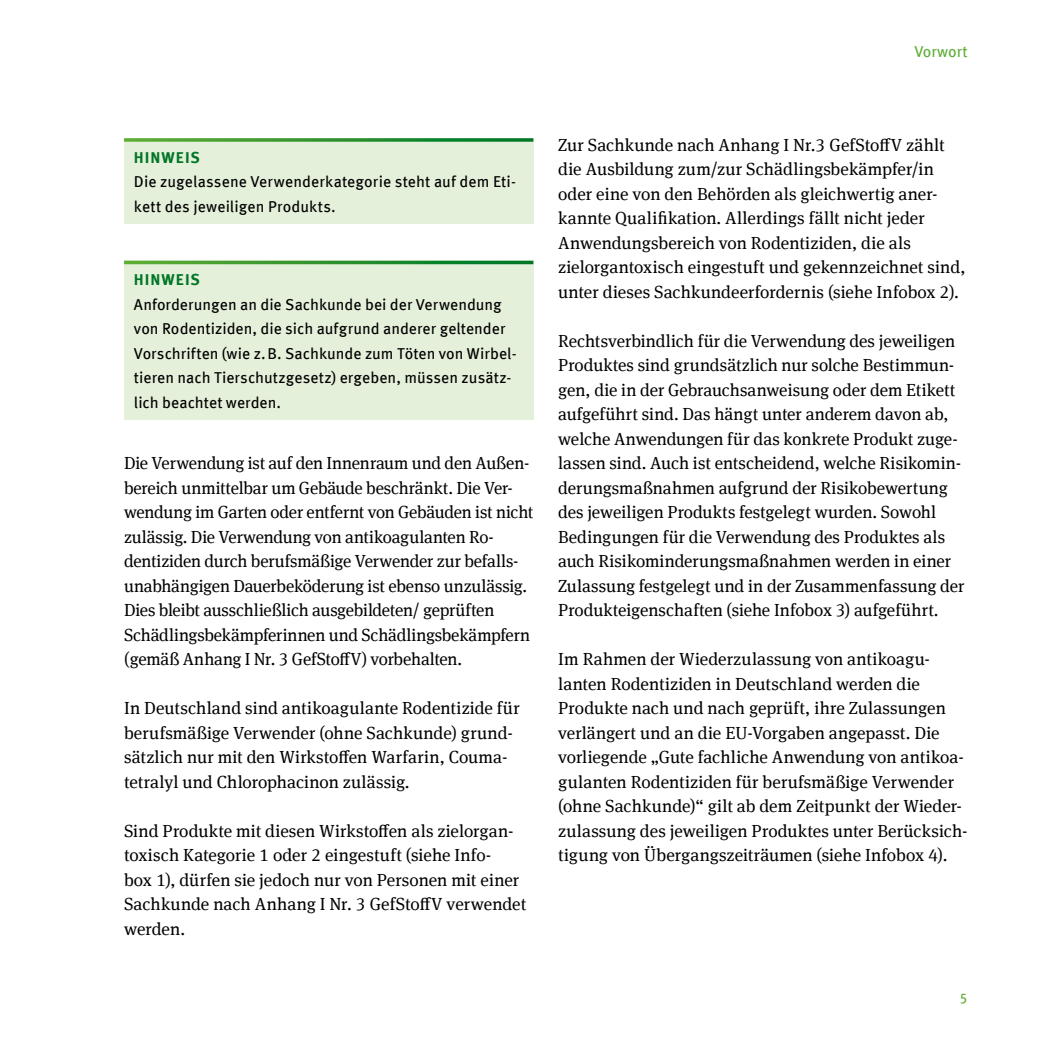
<style>
.page{position:relative;width:1042px;height:1042px;background:#fff}
.page>*{position:absolute;margin:0;border:0;box-sizing:border-box;transform-origin:0 0}
.P_Copytext{font:17.5px/24.5px "Meta Serif Offc";color:#000}
.Marginal_Copytext_9_14pt_rechts_grün{font:15.75px/24.5px "Meta Offc";color:#000}
.t1{font:15.75px "Meta Offc";color:#5ead35}
.t2{font:14px "Meta Offc";color:#5ead35}
.s1{font-weight:700;color:#007627}
</style>
<div class="page">
<div style="left:124px;top:138px;width:409px;height:86px;background:#e5f0da"></div>
<svg style="left:124px;top:138px;width:409px;height:4px;background:#429d42"></svg>
<div style="left:124px;top:261px;width:409px;height:159px;background:#e5f0da"></div>
<hr style="left:124px;top:261px;width:409px;height:3px;background:#fff">
<p class="t1" style="left:914px;top:42px;width:55px">Vorwort</p>
<p class="Marginal_Copytext_9_14pt_rechts_grün" style="left:134px;top:145px;width:384px"><span class="s1">HINWEIS<br></span>Die zugelassene Verwenderkategorie steht auf dem Eti&shy;kett des jeweiligen Produkts.</p>
<p class="Marginal_Copytext_9_14pt_rechts_grün" style="left:134px;top:268px;width:384px"><span class="s1">HINWEIS<br></span>Anforderungen an die Sachkunde bei der Verwendung von Rodentiziden, die sich aufgrund anderer geltender Vorschriften (wie z.B. Sachkunde zum Töten von Wirbel&shy;tieren nach Tierschutzgesetz) ergeben, müssen zusätz&shy;lich beachtet werden.</p>
<p class="P_Copytext" style="left:124px;top:451px;width:411px">Die Verwendung ist auf den Innenraum und den Außen&shy;bereich unmittelbar um Gebäude beschränkt. Die Ver&shy;wendung im Garten oder entfernt von Gebäuden ist nicht zulässig. Die Verwendung von antikoagulanten Ro&shy;dentiziden durch berufsmäßige Verwender zur befalls&shy;unabhängigen Dauerbeköderung ist ebenso unzulässig.<br>Dies bleibt ausschließlich ausgebildeten/ geprüften Schädlingsbekämpferinnen und Schädlingsbekämpfern (gemäß Anhang I Nr. 3 GefStoffV) vorbehalten.</p>
<p class="P_Copytext" style="left:124px;top:696px;width:397px">In Deutschland sind antikoagulante Rodentizide für berufsmäßige Verwender (ohne Sachkunde) grund&shy;sätzlich nur mit den Wirkstoffen Warfarin, Couma&shy;tetralyl und Chlorophacinon zulässig.</p>
<p class="P_Copytext" style="left:124px;top:819px;width:404px">Sind Produkte mit diesen Wirkstoffen als zielorgan&shy;toxisch Kategorie 1 oder 2 eingestuft (siehe Info-<br>box 1), dürfen sie jedoch nur von Personen mit einer Sachkunde nach Anhang I Nr. 3 GefStoffV verwendet werden.</p>
<p class="P_Copytext" style="left:558px;top:133px;width:409px">Zur Sachkunde nach Anhang I Nr.3 GefStoffV zählt die Ausbildung zum/zur Schädlingsbekämpfer/in oder eine von den Behörden als gleichwertig aner&shy;kannte Qualifikation. Allerdings fällt nicht jeder Anwendungsbereich von Rodentiziden, die als zielorgantoxisch eingestuft und gekennzeichnet sind, unter dieses Sachkundeerfordernis (siehe Infobox 2).</p>
<p class="P_Copytext" style="left:558px;top:329px;width:408px">Rechtsverbindlich für die Verwendung des jeweiligen Produktes sind grundsätzlich nur solche Bestimmun&shy;gen, die in der Gebrauchsanweisung oder dem Etikett aufgeführt sind. Das hängt unter anderem davon ab, welche Anwendungen für das konkrete Produkt zuge&shy;lassen sind. Auch ist entscheidend, welche Risikomin&shy;derungsmaßnahmen aufgrund der Risikobewertung des jeweiligen Produkts festgelegt wurden. Sowohl Bedingungen für die Verwendung des Produktes als auch Risikominderungsmaßnahmen werden in einer Zulassung festgelegt und in der Zusammenfassung der Produkteigenschaften (siehe Infobox 3) aufgeführt.</p>
<p class="P_Copytext" style="left:558px;top:647px;width:411px">Im Rahmen der Wiederzulassung von antikoagu&shy;lanten Rodentiziden in Deutschland werden die Produkte nach und nach geprüft, ihre Zulassungen verlängert und an die EU-Vorgaben angepasst. Die vorliegende „Gute fachliche Anwendung von antikoa&shy;gulanten Rodentiziden für berufsmäßige Verwender (ohne Sachkunde)“ gilt ab dem Zeitpunkt der Wieder&shy;zulassung des jeweiligen Produktes unter Berücksich&shy;tigung von Übergangszeiträumen (siehe Infobox 4).</p>
<p class="t2" style="left:959px;top:990px;width:9px">5</p>
</div>
